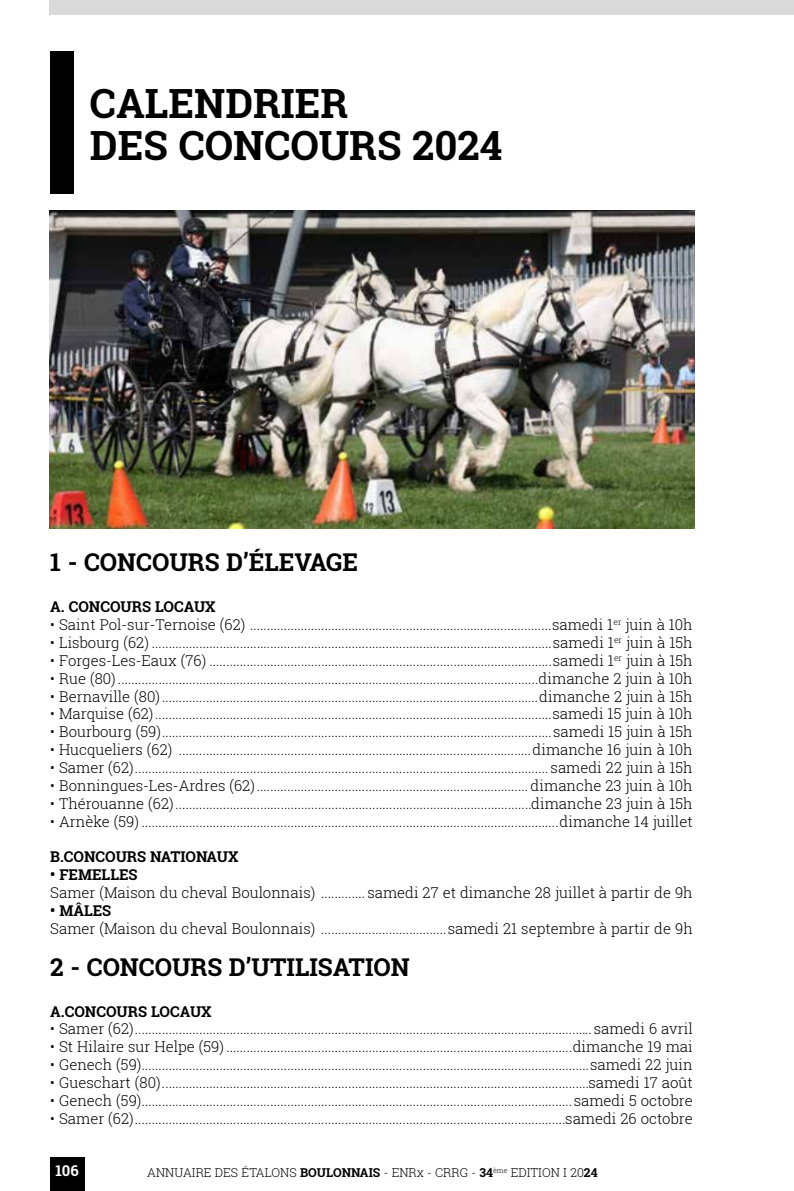
<style>
.page{position:relative;width:794px;height:1191px;background:#fff}
.page>*{position:absolute;margin:0;border:0;box-sizing:border-box;transform-origin:0 0}
.t1{font:700 40.25px/42px "Roboto Slab";color:#000}
.t2{font:700 24.5px "Roboto Slab";color:#000}
.t3{font:300 14.88px "Roboto Slab";color:#000}
.t4{font:700 14.88px "Roboto Slab";color:#000}
.t5{font:700 14.88px "Roboto Slab";color:#fff}
.t6{font:300 12.25px "Roboto Slab";color:#000}
.s1{font-weight:700}
</style>
<div class="page">
<div style="left:50px;top:0;width:744px;height:15px;background:#dadada"></div>
<div style="left:50px;top:1157px;width:34px;height:34px;background:#000"></div>
<div style="left:50px;top:51px;width:24px;height:143px;background:#000"></div>
<img style="left:50px;top:211px;width:644px;height:317px">
<h1 class="t1" style="left:90px;top:81px;width:414px">CALENDRIER<br>DES CONCOURS 2024</h1>
<h2 class="t2" style="left:50px;top:545px;width:309px">1 - CONCOURS D’ÉLEVAGE</h2>
<p class="t4" style="left:50px;top:596px;width:167px">A. CONCOURS LOCAUX</p>
<p class="t3" style="left:50px;top:614px;width:644px">• Saint Pol-sur-Ternoise (62) .........................................................................................samedi 1<sup>er</sup> juin à 10h</p>
<p class="t3" style="left:50px;top:632px;width:644px">• Lisbourg (62) ......................................................................................................................samedi 1<sup>er</sup> juin à 15h</p>
<p class="t3" style="left:50px;top:650px;width:644px">• Forges-Les-Eaux (76) .....................................................................................................samedi 1<sup>er</sup> juin à 15h</p>
<p class="t3" style="left:50px;top:668px;width:644px">• Rue (80)............................................................................................................................dimanche 2 juin à 10h</p>
<p class="t3" style="left:50px;top:686px;width:644px">• Bernaville (80)...............................................................................................................dimanche 2 juin à 15h</p>
<p class="t3" style="left:50px;top:704px;width:644px">• Marquise (62).....................................................................................................................samedi 15 juin à 10h</p>
<p class="t3" style="left:50px;top:721px;width:644px">• Bourbourg (59)...................................................................................................................samedi 15 juin à 15h</p>
<p class="t3" style="left:50px;top:739px;width:644px">• Hucqueliers (62) ........................................................................................................dimanche 16 juin à 10h</p>
<p class="t3" style="left:50px;top:757px;width:644px">• Samer (62).......................................................................................................................... samedi 22 juin à 15h</p>
<p class="t3" style="left:50px;top:775px;width:644px">• Bonningues-Les-Ardres (62)................................................................................ dimanche 23 juin à 10h</p>
<p class="t3" style="left:50px;top:793px;width:644px">• Thérouanne (62).........................................................................................................dimanche 23 juin à 15h</p>
<p class="t3" style="left:50px;top:811px;width:644px">• Arnèke (59) ...........................................................................................................................dimanche 14 juillet</p>
<p class="t4" style="left:50px;top:846px;width:190px">B.CONCOURS NATIONAUX</p>
<p class="t4" style="left:50px;top:864px;width:89px">• FEMELLES</p>
<p class="t3" style="left:50px;top:882px;width:644px">Samer (Maison du cheval Boulonnais)▪ ............. samedi 27 et dimanche 28 juillet à partir de 9h</p>
<p class="t4" style="left:50px;top:900px;width:63px">• MÂLES</p>
<p class="t3" style="left:50px;top:918px;width:644px">Samer (Maison du cheval Boulonnais) .....................................samedi 21 septembre à partir de 9h</p>
<h2 class="t2" style="left:50px;top:950px;width:361px">2 - CONCOURS D’UTILISATION</h2>
<p class="t4" style="left:50px;top:1001px;width:163px">A.CONCOURS LOCAUX</p>
<p class="t3" style="left:50px;top:1019px;width:644px">• Samer (62).......................................................................................................................................samedi 6 avril</p>
<p class="t3" style="left:50px;top:1036px;width:644px">• St Hilaire sur Helpe (59)......................................................................................................dimanche 19 mai</p>
<p class="t3" style="left:50px;top:1054px;width:644px">• Genech (59)....................................................................................................................................samedi 22 juin</p>
<p class="t3" style="left:50px;top:1072px;width:644px">• Gueschart (80)..............................................................................................................................samedi 17 août</p>
<p class="t3" style="left:50px;top:1090px;width:644px">• Genech (59)...............................................................................................................................samedi 5 octobre</p>
<p class="t3" style="left:50px;top:1108px;width:644px">• Samer (62)...............................................................................................................................samedi 26 octobre</p>
<p class="t5" style="left:55px;top:1160px;width:25px">106</p>
<p class="t6" style="left:147px;top:1163px;width:452px">ANNUAIRE DES ÉTALONS <span class="s1">BOULONNAIS</span> - ENRx - CRRG - <span class="s1">34</span><sup>ème</sup> EDITION I 20<span class="s1">24</span></p>
</div>
